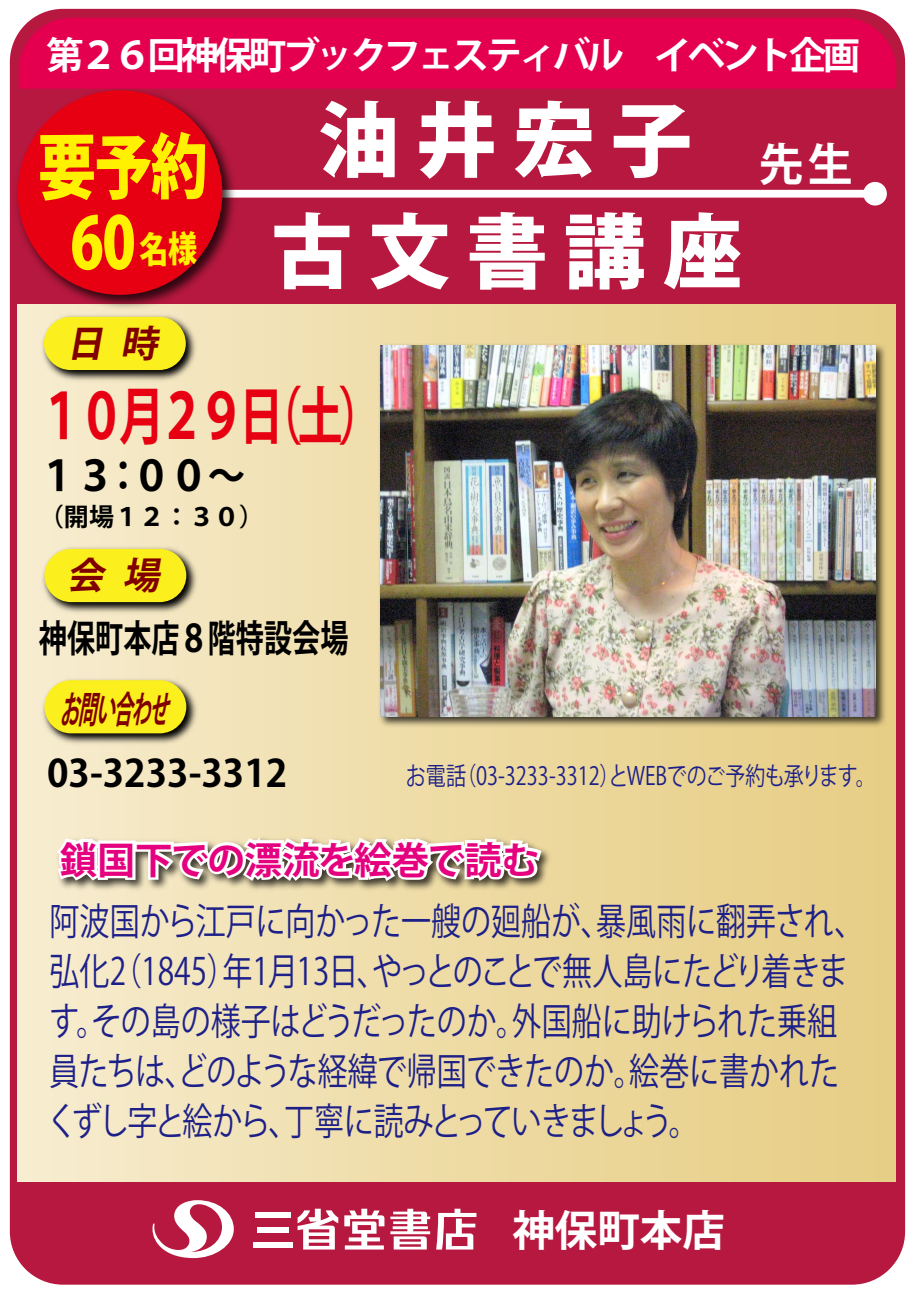
<style>
.page{position:relative;width:913px;height:1290px;background:#fff}
.page>*{position:absolute;margin:0;border:0;box-sizing:border-box;transform-origin:0 0}
.t1{font:800 81.25px/111.6px "Koz Go Pro";letter-spacing:.2em;color:#fff;text-align:center}
.t2{font:800 71.12px/76.1px "Koz Go Pro";color:#fff100;text-align:center;scale:.81 1}
.t3{font:700 62.5px "Koz Go Pro";letter-spacing:-.115em;color:#e60012;scale:.72 1}
.t4{font:700 45px "Koz Go Pro";color:#fff}
.t5{font:700 42.5px "Koz Go Pro";color:#fff}
.t6{font:700 41.69px "Koz Go Pro";color:#000;scale:.9 1}
.t7{font:37.5px/50px "Koz Go Pro";letter-spacing:-.01em;color:#1d2088;scale:.8 1}
.t8{font:700 37.5px "Koz Go Pro";letter-spacing:-.1em;color:#fff}
.t9{font:700 37.5px "Koz Go Pro";letter-spacing:-.01em;color:#e4007f}
.t10{font:700 37.5px "Koz Go Pro";color:#000}
.t11{font:700 37.5px "Koz Go Pro";color:#000;scale:.75 1}
.t12{font:italic 700 36.94px "Koz Go Pro";color:#800000;scale:.51 1}
.t13{font:italic 700 36.94px "Koz Go Pro";color:#800000}
.t14{font:25px "Koz Go Pro";color:#1d2088;scale:.8 1}
.t15{font:700 25px "Koz Go Pro";color:#000}
.s1{font-size:36px}
</style>
<div class="page">
<div style="left:10px;top:9px;width:895px;height:1275px;background:#b7183f;border-radius:53px"></div>
<div style="left:18px;top:305px;width:877px;height:877px;background:linear-gradient(to right,#f6eccd,#e6cc82)"></div>
<div style="left:255px;top:1212px;width:36px;height:5px;background:#fff"></div>
<div style="left:253px;top:1243px;width:40px;height:5px;background:#fff"></div>
<div style="left:257px;top:1227px;width:32px;height:5px;background:#fff"></div>
<svg style="left:297px;top:1208px;width:41px;height:41px"></svg>
<svg style="left:344px;top:1208px;width:40px;height:41px"></svg>
<svg style="left:390px;top:1209px;width:40px;height:40px"></svg>
<svg style="left:436px;top:1208px;width:40px;height:41px"></svg>
<svg style="left:152px;top:1200px;width:82px;height:58px"></svg>
<div style="left:19px;top:18px;width:877px;height:71px;background:#e5004f"></div>
<svg style="left:240px;top:182px;width:646px;height:24px"></svg>
<img style="left:376px;top:340px;width:513px;height:390px">
<img style="left:381px;top:345px;width:494px;height:371px">
<img style="left:39px;top:313px;width:161px;height:71px">
<div style="left:44px;top:317px;width:142px;height:53px;background:#fbf01d;border-radius:27px"></div>
<img style="left:39px;top:544px;width:161px;height:72px">
<div style="left:44px;top:549px;width:142px;height:53px;background:#fbf01d;border-radius:27px"></div>
<img style="left:39px;top:675px;width:161px;height:72px">
<div style="left:44px;top:680px;width:142px;height:53px;background:#fbf01d;border-radius:27px"></div>
<img style="left:50px;top:830px;width:508px;height:73px">
<svg style="left:52px;top:828px;width:492px;height:57px;background:#e4dfcf"></svg>
<img style="left:16px;top:83px;width:224px;height:230px">
<div style="left:18px;top:90px;width:204px;height:205px;background:#e60012;border-radius:50%"></div>
<p class="t8" style="left:46px;top:31px;width:815px">第２６回神保町ブックフェスティバル　イベント企画</p>
<h2 class="t2" style="left:38px;top:134px;width:212px">要予約<br>60<span class="s1">名様</span></h2>
<p class="t13" style="left:66px;top:320px;width:102px">日時</p>
<h1 class="t1" style="left:271px;top:90px;width:473px">油井宏子古文書講座</h1>
<h3 class="t3" style="left:39px;top:376px;width:480px">１０月２９日（土）</h3>
<p class="t6" style="left:39px;top:448px;width:231px">１３：００～</p>
<p class="t15" style="left:39px;top:501px;width:226px">（開場１２：３０）</p>
<p class="t13" style="left:67px;top:552px;width:103px">会場</p>
<p class="t11" style="left:39px;top:614px;width:414px">神保町本店８階特設会場</p>
<p class="t12" style="left:60px;top:685px;width:231px">お問い合わせ</p>
<p class="t4" style="left:758px;top:135px;width:96px">先生</p>
<p class="t10" style="left:47px;top:749px;width:242px">03-3233-3312</p>
<p class="t14" style="left:406px;top:759px;width:588px">お電話（03-3233-3312）とWEBでのご予約も承ります。</p>
<p class="t9" style="left:60px;top:836px;width:480px">鎖国下での漂流を絵巻で読む</p>
<p class="t7" style="left:47px;top:897px;width:1022px">阿波国から江戸に向かった一艘の廻船が、暴風雨に翻弄され、弘化2（1845）年1月13日、やっとのことで無人島にたどり着きます。その島の様子はどうだったのか。外国船に助けられた乗組員たちは、どのような経緯で帰国できたのか。絵巻に書かれたくずし字と絵から、丁寧に読みとっていきましょう。</p>
<p class="t5" style="left:512px;top:1203px;width:214px">神保町本店</p>
</div>
